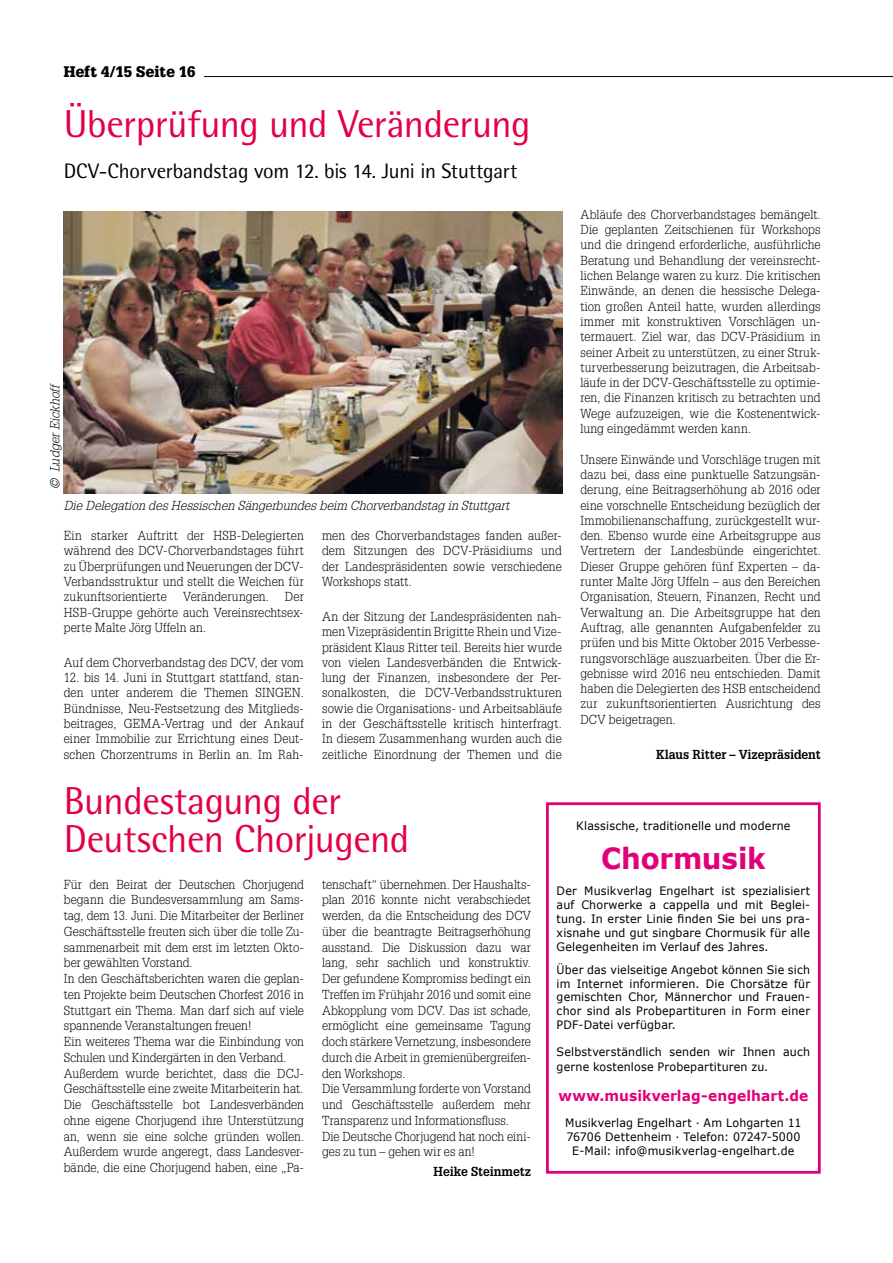
<style>
.page{position:relative;width:893px;height:1263px;background:#fff}
.page>*{position:absolute;margin:0;border:0;box-sizing:border-box;transform-origin:0 0}
.t1{font:39px/37.5px "Rotis Semi Sans Std";letter-spacing:-.015em;color:#e30045}
.t2{font:700 29.1px "Verdana";letter-spacing:-.005em;color:#e2007a;scale:.95 1}
.t3{font:21px "Rotis Semi Sans Std";letter-spacing:-.01em;color:#000}
.t4{font:900 15px "Glypha LT Std";letter-spacing:.015em;color:#000}
.t5{font:700 14.55px "Verdana";letter-spacing:.005em;color:#e2007a;scale:.95 1}
.t6{font:300 12.75px/15.3px "Glypha LT Std";color:#000;text-align:justify;scale:.96 1}
.t7{font:italic 300 12.75px "Glypha LT Std";letter-spacing:.005em;color:#000}
.t8{font:700 12.75px "Glypha LT Std";letter-spacing:-.01em;color:#000;scale:.96 1}
.t9{font:11.7px/14px "Verdana";letter-spacing:.015em;color:#000;text-align:justify;scale:.95 1}
</style>
<div class="page">
<hr style="left:204px;top:76px;width:689px;height:1px;background:#000">
<img style="left:64px;top:212px;width:498px;height:281px">
<div style="left:546px;top:802px;width:275px;height:372px;border:3px solid #e2007a"></div>
<p class="t4" style="left:64px;top:62px;width:133px">Heft 4/15 Seite 16</p>
<h1 class="t1" style="left:64px;top:105px;width:468px">Überprüfung und Veränderung</h1>
<h3 class="t3" style="left:64px;top:158px;width:455px">DCV-Chorverbandstag vom 12. bis 14. Juni in Stuttgart</h3>
<p class="t7" style="left:48px;top:489px;width:107px;rotate:-90deg">© Ludger Eickhoff</p>
<p class="t7" style="left:64px;top:498px;width:447px">Die Delegation des Hessischen Sängerbundes beim Chorverbandstag in Stuttgart</p>
<p class="t6" style="left:64px;top:528px;width:252px">Ein starker Auftritt der HSB-Delegierten während des DCV-Chorverbandstages führt zu Überprüfungen und Neuerungen der DCV-Verbandsstruktur und stellt die Weichen für zukunftsorientierte</p>
<p class="t6" style="left:64px;top:589px;width:251px;text-indent:221px">Der HSB-Gruppe gehörte auch Vereinsrechtsex&shy;perte Malte Jörg Uffeln an.</p>
<p class="t6" style="left:64px;top:655px;width:251px">Auf dem Chorverbandstag des DCV, der vom</p>
<p class="t6" style="left:64px;top:670px;width:251px">12. bis 14. Juni in Stuttgart stattfand, stan&shy;den unter anderem die Themen SINGEN.<br>Bündnisse, Neu-Festsetzung des Mitglieds&shy;beitrages, GEMA-Vertrag und der Ankauf einer Immobilie zur Errichtung eines Deut&shy;schen Chorzentrums in Berlin an. Im Rah-</p>
<p class="t6" style="left:183px;top:589px;width:91px">Veränderungen.</p>
<p class="t6" style="left:322px;top:528px;width:251px">men des Chorverbandstages fanden außer&shy;dem Sitzungen des DCV-Präsidiums und der Landespräsidenten sowie verschiedene Workshops statt.</p>
<p class="t6" style="left:322px;top:609px;width:251px">An der Sitzung der Landespräsidenten nah&shy;men Vizepräsidentin Brigitte Rhein und Vize&shy;präsident Klaus Ritter teil. Bereits hier wurde von vielen Landesverbänden die Entwick&shy;lung der Finanzen, insbesondere der Per&shy;sonalkosten, die DCV-Verbandsstrukturen sowie die Organisations- und Arbeitsabläufe in der Geschäftsstelle kritisch hinterfragt.<br>In diesem Zusammenhang wurden auch die zeitliche Einordnung der Themen und die</p>
<p class="t6" style="left:580px;top:207px;width:252px">Abläufe des Chorverbandstages bemängelt.<br>Die geplanten Zeitschienen für Workshops und die dringend erforderliche, ausführliche Beratung und Behandlung der vereinsrecht&shy;lichen Belange waren zu kurz. Die kritischen Einwände, an denen die hessische Delega&shy;tion großen Anteil hatte, wurden allerdings immer mit konstruktiven Vorschlägen un&shy;termauert. Ziel war, das DCV-Präsidium in seiner Arbeit zu unterstützen, zu einer Struk&shy;turverbesserung beizutragen, die Arbeitsab&shy;läufe in der DCV-Geschäftsstelle zu optimie&shy;ren, die Finanzen kritisch zu betrachten und Wege aufzuzeigen, wie die Kostenentwick&shy;lung eingedämmt werden kann.</p>
<p class="t6" style="left:580px;top:452px;width:252px">Unsere Einwände und Vorschläge trugen mit dazu bei, dass eine punktuelle Satzungsän&shy;derung, eine Beitragserhöhung ab 2016 oder eine vorschnelle Entscheidung bezüglich der Immobilienanschaffung, zurückgestellt wur&shy;den. Ebenso wurde eine Arbeitsgruppe aus Vertretern der Landesbünde eingerichtet.<br>Dieser Gruppe gehören fünf Experten – da&shy;runter Malte Jörg Uffeln – aus den Bereichen Organisation, Steuern, Finanzen, Recht und Verwaltung an. Die Arbeitsgruppe hat den Auftrag, alle genannten Aufgabenfelder zu prüfen und bis Mitte Oktober 2015 Verbesse&shy;rungsvorschläge auszuarbeiten. Über die Er&shy;gebnisse wird 2016 neu entschieden. Damit haben die Delegierten des HSB entscheidend zur zukunftsorientierten Ausrichtung des DCV beigetragen.</p>
<p class="t8" style="left:656px;top:746px;width:173px">Klaus Ritter – Vizepräsident</p>
<h1 class="t1" style="left:64px;top:782px;width:347px">Bundestagung der<br>Deutschen Chorjugend</h1>
<p class="t6" style="left:64px;top:876px;width:252px;line-height:15.8px;text-align:left">Für den Beirat der Deutschen Chorjugend begann die Bundesversammlung am Sams&shy;tag, dem 13. Juni. Die Mitarbeiter der Berliner Geschäftsstelle freuten sich über die tolle Zu&shy;sammenarbeit mit dem erst im letzten Okto&shy;ber gewählten Vorstand.<br>In den Geschäftsberichten waren die geplan&shy;ten Projekte beim Deutschen Chorfest 2016 in Stuttgart ein Thema. Man darf sich auf viele spannende Veranstaltungen freuen!<br>Ein weiteres Thema war die Einbindung von Schulen und Kindergärten in den Verband.<br>Außerdem wurde berichtet, dass die DCJ-Geschäftsstelle eine zweite Mitarbeiterin hat.<br>Die Geschäftsstelle bot Landesverbänden ohne eigene Chorjugend ihre Unterstützung an, wenn sie eine solche gründen wollen.<br>Außerdem wurde angeregt, dass Landesver&shy;bände, die eine Chorjugend haben, eine „Pa-</p>
<p class="t6" style="left:322px;top:876px;width:219px;line-height:15.8px;text-align:left">tenschaft“ übernehmen. Der Haushalts&shy;plan 2016 konnte nicht verabschiedet werden, da die Entscheidung des DCV über die beantragte Beitragserhöhung ausstand. Die Diskussion dazu war lang, sehr sachlich und konstruktiv.<br>Der gefundene Kompromiss bedingt ein Treffen im Frühjahr 2016 und somit eine Abkopplung vom DCV. Das ist schade, ermöglicht eine gemeinsame Tagung doch stärkere Vernetzung, insbesondere durch die Arbeit in gremienübergreifen&shy;den Workshops.<br>Die Versammlung forderte von Vorstand und Geschäftsstelle außerdem mehr Transparenz und Informationsfluss.<br>Die Deutsche Chorjugend hat noch eini&shy;ges zu tun – gehen wir es an!</p>
<p class="t8" style="left:434px;top:1164px;width:103px">Heike Steinmetz</p>
<p class="t9" style="left:576px;top:819px;width:227px">Klassische, traditionelle und moderne</p>
<h2 class="t2" style="left:601px;top:839px;width:175px">Chormusik</h2>
<p class="t9" style="left:557px;top:884px;width:268px">Der Musikverlag Engelhart ist spezialisiert auf Chorwerke a cappella und mit Beglei&shy;tung. In erster Linie finden Sie bei uns pra&shy;xisnahe und gut singbare Chormusik für alle Gelegenheiten im Verlauf des Jahres.</p>
<p class="t9" style="left:557px;top:962px;width:268px">Über das vielseitige Angebot können Sie sich im Internet informieren. Die Chorsätze für gemischten Chor, Männerchor und Frauen&shy;chor sind als Probepartituren in Form einer PDF-Datei verfügbar.</p>
<p class="t9" style="left:557px;top:1045px;width:268px;line-height:14.9px">Selbstverständlich senden wir Ihnen auch gerne kostenlose Probepartituren zu.</p>
<p class="t5" style="left:558px;top:1086px;width:265px">www.musikverlag-engelhart.de</p>
<p class="t9" style="left:565px;top:1116px;width:250px;text-align:center">Musikverlag Engelhart · Am Lohgarten 11<br>76706 Dettenheim · Telefon: 07247-5000<br>E-Mail: info@musikverlag-engelhart.de</p>
</div>
